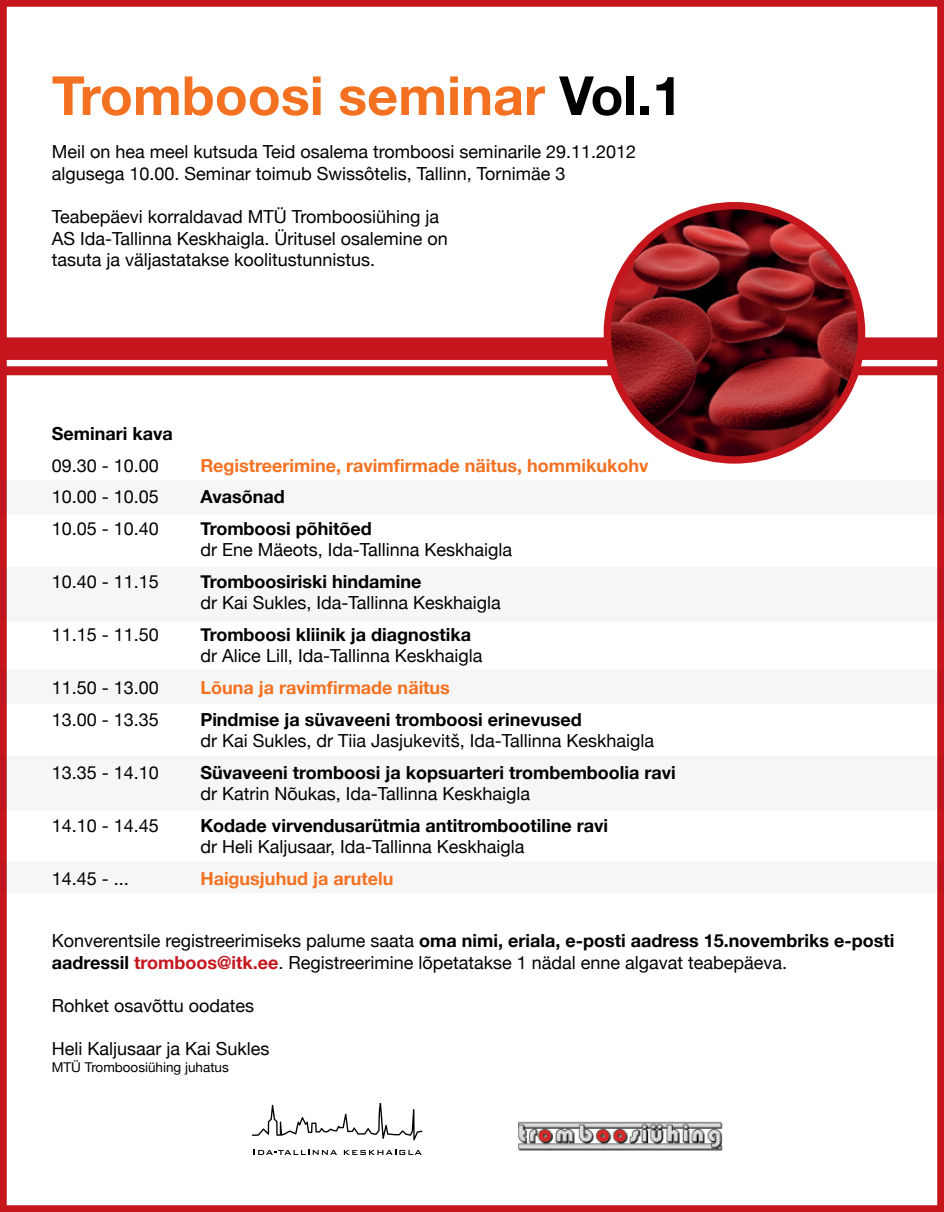
<style>
.page{position:relative;width:944px;height:1212px;background:#fff}
.page>*{position:absolute;margin:0;border:0;box-sizing:border-box;transform-origin:0 0}
.t1{font:700 54px "Helvetica Neue";color:#f37121}
.t2{font:18px/21.6px "Helvetica Neue";color:#000}
.t3{font:700 18px "Helvetica Neue";color:#000}
.t4{font:700 18px "Helvetica Neue";color:#f37121}
.t5{font:13.5px "Helvetica Neue";color:#000}
.s1{color:#000}
.s2{font-weight:700}
.s3{font-weight:700;color:#c4161c}
</style>
<div class="page">
<div style="left:0;top:0;width:944px;height:1212px;border:7px solid #c4161c"></div>
<div style="left:2px;top:480px;width:942px;height:33px;background:#f6f6f6"></div>
<div style="left:2px;top:670px;width:942px;height:33px;background:#f6f6f6"></div>
<div style="left:2px;top:568px;width:942px;height:54px;background:#f6f6f6"></div>
<div style="left:2px;top:756px;width:942px;height:54px;background:#f6f6f6"></div>
<div style="left:2px;top:863px;width:942px;height:30px;background:#f6f6f6"></div>
<div style="left:0;top:337px;width:944px;height:23px;background:#c4161c"></div>
<div style="left:0;top:366px;width:944px;height:9px;background:#c4161c"></div>
<svg style="left:254px;top:1150px;width:83px;height:5px"></svg>
<svg style="left:344px;top:1150px;width:78px;height:5px"></svg>
<svg style="left:252px;top:1103px;width:170px;height:37px"></svg>
<img style="left:518px;top:1121px;width:205px;height:30px">
<img style="left:607px;top:206px;width:255px;height:254px;border-radius:127px">
<div style="left:604px;top:202px;width:261px;height:262px;border:7px solid #c4161c;border-radius:50%"></div>
<h1 class="t1" style="left:52px;top:62px;width:632px">Tromboosi seminar <span class="s1">Vol.1</span></h1>
<p class="t2" style="left:52px;top:141px;width:586px">Meil on hea meel kutsuda Teid osalema tromboosi seminarile 29.11.2012 algusega 10.00. Seminar toimub Swissôtelis, Tallinn, Tornimäe 3</p>
<p class="t2" style="left:52px;top:206px;width:398px">Teabepäevi korraldavad MTÜ Tromboosiühing ja<br>AS Ida-Tallinna Keskhaigla. Üritusel osalemine on tasuta ja väljastatakse koolitustunnistus.</p>
<p class="t3" style="left:52px;top:423px;width:122px">Seminari kava</p>
<p class="t2" style="left:52px;top:454px;width:109px">09.30 - 10.00</p>
<p class="t4" style="left:200px;top:454px;width:450px">Registreerimine, ravimfirmade näitus, hommikukohv</p>
<p class="t2" style="left:52px;top:486px;width:109px">10.00 - 10.05</p>
<p class="t3" style="left:200px;top:486px;width:86px">Avasõnad</p>
<p class="t2" style="left:52px;top:517px;width:109px">10.05 - 10.40</p>
<p class="t3" style="left:200px;top:517px;width:173px">Tromboosi põhitõed</p>
<p class="t2" style="left:200px;top:539px;width:313px">dr Ene Mäeots, Ida-Tallinna Keskhaigla</p>
<p class="t2" style="left:52px;top:570px;width:109px">10.40 - 11.15</p>
<p class="t3" style="left:200px;top:570px;width:223px">Tromboosiriski hindamine</p>
<p class="t2" style="left:200px;top:592px;width:302px">dr Kai Sukles, Ida-Tallinna Keskhaigla</p>
<p class="t2" style="left:52px;top:623px;width:109px">11.15 - 11.50</p>
<p class="t3" style="left:200px;top:623px;width:272px">Tromboosi kliinik ja diagnostika</p>
<p class="t2" style="left:200px;top:645px;width:284px">dr Alice Lill, Ida-Tallinna Keskhaigla</p>
<p class="t2" style="left:52px;top:676px;width:109px">11.50 - 13.00</p>
<p class="t4" style="left:200px;top:676px;width:251px">Lõuna ja ravimfirmade näitus</p>
<p class="t2" style="left:52px;top:708px;width:109px">13.00 - 13.35</p>
<p class="t3" style="left:200px;top:708px;width:383px">Pindmise ja süvaveeni tromboosi erinevused</p>
<p class="t2" style="left:200px;top:730px;width:455px">dr Kai Sukles, dr Tiia Jasjukevitš, Ida-Tallinna Keskhaigla</p>
<p class="t2" style="left:52px;top:761px;width:109px">13.35 - 14.10</p>
<p class="t3" style="left:200px;top:761px;width:477px">Süvaveeni tromboosi ja kopsuarteri trombemboolia ravi</p>
<p class="t2" style="left:200px;top:783px;width:331px">dr Katrin Nõukas, Ida-Tallinna Keskhaigla</p>
<p class="t2" style="left:52px;top:814px;width:109px">14.10 - 14.45</p>
<p class="t3" style="left:200px;top:814px;width:409px">Kodade virvendusarütmia antitrombootiline ravi</p>
<p class="t2" style="left:200px;top:836px;width:326px">dr Heli Kaljusaar, Ida-Tallinna Keskhaigla</p>
<p class="t2" style="left:52px;top:867px;width:79px">14.45 - ...</p>
<p class="t4" style="left:200px;top:867px;width:195px">Haigusjuhud ja arutelu</p>
<p class="t2" style="left:52px;top:930px;width:844px">Konverentsile registreerimiseks palume saata <span class="s2">oma nimi, eriala, e-posti aadress 15.novembriks e-posti aadressil</span> <span class="s3">tromboos@itk.ee</span>. Registreerimine lõpetatakse 1 nädal enne algavat teabepäeva.</p>
<p class="t2" style="left:52px;top:994px;width:204px">Rohket osavõttu oodates</p>
<p class="t2" style="left:52px;top:1038px;width:219px">Heli Kaljusaar ja Kai Sukles</p>
<p class="t5" style="left:52px;top:1058px;width:179px">MTÜ Tromboosiühing juhatus</p>
</div>
